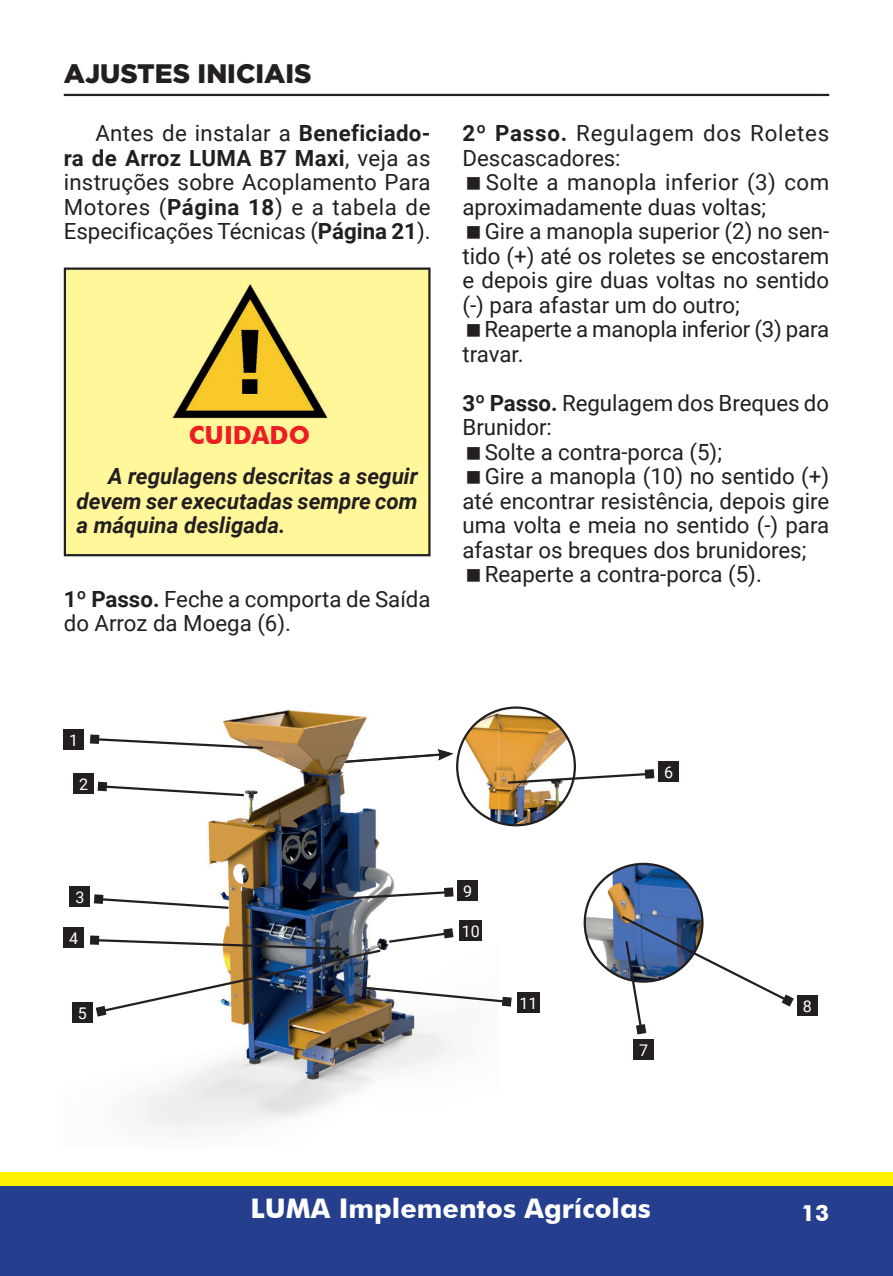
<style>
.page{position:relative;width:893px;height:1276px;background:#fff}
.page>*{position:absolute;margin:0;border:0;box-sizing:border-box;transform-origin:0 0}
.t1{font:700 27px "Futura BT";color:#fff}
.t2{font:900 26.78px "Gotham";color:#231f20}
.t3{font:700 24.97px "Futura BT";color:#ee1d23}
.t4{font:700 22.5px "Futura BT";color:#fff}
.t5{font:22.28px/24.5px "Roboto";color:#231f20}
.t6{font:italic 700 22.28px/24.5px "Roboto";color:#231f20;text-align:justify}
.t7{font:22.28px/24.5px "Roboto";letter-spacing:.035em;color:#231f20}
.t8{font:15.97px "Roboto";color:#fff}
.s1{font-weight:700}
</style>
<div class="page">
<div style="left:64px;top:267px;width:367px;height:289px;background:#fff79a"></div>
<div style="left:0;top:1172px;width:893px;height:104px;background:#fff101"></div>
<div style="left:0;top:1186px;width:893px;height:90px;background:#253f8e"></div>
<img style="left:69px;top:709px;width:430px;height:420px">
<img style="left:171px;top:283px;width:157px;height:136px">
<svg style="left:92px;top:737px;width:173px;height:13px"></svg>
<div style="left:90px;top:734px;width:9px;height:10px;background:#231f20"></div>
<svg style="left:100px;top:784px;width:146px;height:13px"></svg>
<div style="left:98px;top:781px;width:9px;height:10px;background:#231f20"></div>
<svg style="left:96px;top:896px;width:135px;height:14px"></svg>
<div style="left:94px;top:894px;width:9px;height:10px;background:#231f20"></div>
<div style="left:90px;top:935px;width:9px;height:10px;background:#231f20"></div>
<div style="left:64px;top:729px;width:20px;height:21px;background:#231f20"></div>
<div style="left:74px;top:773px;width:20px;height:21px;background:#231f20"></div>
<div style="left:70px;top:886px;width:20px;height:20px;background:#231f20"></div>
<div style="left:64px;top:927px;width:20px;height:21px;background:#231f20"></div>
<div style="left:72px;top:1002px;width:20px;height:20px;background:#231f20"></div>
<div style="left:458px;top:880px;width:20px;height:21px;background:#231f20"></div>
<div style="left:659px;top:761px;width:20px;height:20px;background:#231f20"></div>
<div style="left:459px;top:920px;width:23px;height:20px;background:#231f20"></div>
<div style="left:517px;top:992px;width:23px;height:20px;background:#231f20"></div>
<div style="left:797px;top:995px;width:20px;height:21px;background:#231f20"></div>
<div style="left:634px;top:1039px;width:20px;height:21px;background:#231f20"></div>
<img style="left:499px;top:709px;width:76px;height:116px">
<svg style="left:336px;top:749px;width:122px;height:18px"></svg>
<img style="left:585px;top:864px;width:117px;height:117px;border-radius:59px">
<svg style="left:619px;top:914px;width:175px;height:120px"></svg>
<svg style="left:305px;top:890px;width:146px;height:13px"></svg>
<div style="left:444px;top:887px;width:9px;height:10px;background:#231f20"></div>
<svg style="left:506px;top:771px;width:146px;height:14px"></svg>
<div style="left:645px;top:769px;width:9px;height:9px;background:#231f20"></div>
<svg style="left:92px;top:928px;width:420px;height:88px"></svg>
<hr style="left:64px;top:94px;width:765px;height:2px;background:#231f20">
<p class="t2" style="left:64px;top:58px;width:249px">AJUSTES INICIAIS</p>
<p class="t5" style="left:64px;top:120px;width:368px;text-align:justify;text-indent:32px">Antes de instalar a <span class="s1">Beneficiado&shy;ra de Arroz LUMA B7 Maxi</span>, veja as instruções sobre Acoplamento Para Motores (<span class="s1">Página 18</span>) e a tabela de Especificações Técnicas (<span class="s1">Página 21</span>).</p>
<p class="t3" style="left:189px;top:420px;width:123px">CUIDADO</p>
<p class="t6" style="left:77px;top:463px;width:343px;text-indent:32px">A regulagens descritas a seguir devem ser executadas sempre com a máquina desligada.</p>
<p class="t5" style="left:64px;top:586px;width:368px"><span class="s1">1º Passo.</span> Feche a comporta de Saída do Arroz da Moega (6).</p>
<p class="t7" style="left:462px;top:120px;width:368px"><span class="s1">2º Passo.</span> Regulagem dos Roletes<br>Descascadores:</p>
<p class="t5" style="left:462px;top:169px;width:368px;text-indent:23px">Solte a manopla inferior (3) com aproximadamente duas voltas;</p>
<p class="t5" style="left:462px;top:218px;width:368px;text-align:justify;text-indent:22px">Gire a manopla superior (2) no sen&shy;tido (+) até os roletes se encostarem e depois gire duas voltas no sentido (-) para afastar um do outro;</p>
<p class="t5" style="left:462px;top:316px;width:368px;text-indent:22px">Reaperte a manopla inferior (3) para travar.</p>
<p class="t5" style="left:462px;top:390px;width:368px"><span class="s1">3º Passo.</span> Regulagem dos Breques do</p>
<p class="t5" style="left:462px;top:414px;width:91px">Brunidor:</p>
<p class="t5" style="left:485px;top:439px;width:239px">Solte a contra-porca (5);</p>
<p class="t5" style="left:485px;top:463px;width:346px">Gire a manopla (10) no sentido (+)</p>
<p class="t5" style="left:462px;top:488px;width:368px">até encontrar resistência, depois gire</p>
<p class="t5" style="left:462px;top:512px;width:368px">uma volta e meia no sentido (-) para</p>
<p class="t5" style="left:462px;top:537px;width:345px">afastar os breques dos brunidores;</p>
<p class="t5" style="left:485px;top:561px;width:279px">Reaperte a contra-porca (5).</p>
<p class="t8" style="left:69px;top:729px;width:11px">1</p>
<p class="t8" style="left:79px;top:773px;width:11px">2</p>
<p class="t8" style="left:75px;top:886px;width:11px">3</p>
<p class="t8" style="left:69px;top:927px;width:11px">4</p>
<p class="t8" style="left:78px;top:1001px;width:11px">5</p>
<p class="t8" style="left:664px;top:760px;width:11px">6</p>
<p class="t8" style="left:463px;top:880px;width:11px">9</p>
<p class="t8" style="left:462px;top:919px;width:20px">10</p>
<p class="t8" style="left:519px;top:991px;width:20px">11</p>
<p class="t8" style="left:803px;top:995px;width:11px">8</p>
<p class="t8" style="left:639px;top:1039px;width:11px">7</p>
<p class="t1" style="left:251px;top:1192px;width:402px">LUMA Implementos Agrícolas</p>
<p class="t4" style="left:801px;top:1199px;width:30px">13</p>
</div>
